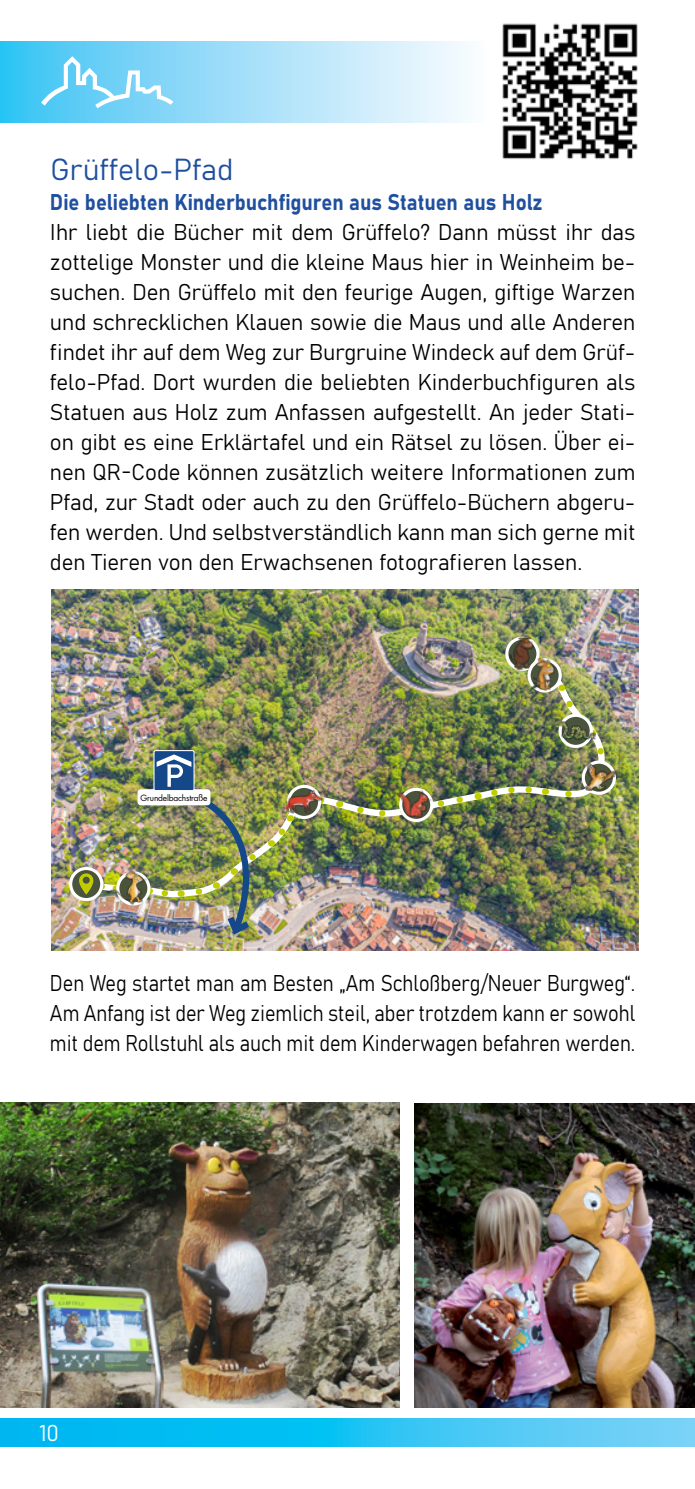
<style>
.page{position:relative;width:695px;height:1489px;background:#fff}
.page>*{position:absolute;margin:0;border:0;box-sizing:border-box;transform-origin:0 0}
.t1{font:30px "Bahnschrift";color:#1f4f9f}
.t2{font:22.5px/30px "Bahnschrift";color:#000;text-align:justify}
.t3{font:22.5px/30px "Bahnschrift";color:#000;text-align:justify;scale:.87 1}
.t4{font:22.5px "Bahnschrift";color:#1f4f9f;scale:.91 1}
.t5{font:22.5px "Bahnschrift";color:#fff}
.t6{font:8.25px "Futura Std";letter-spacing:-.02em;color:#000}
</style>
<div class="page">
<svg style="left:0;top:1418px;width:694px;height:28px"></svg>
<svg style="left:0;top:42px;width:468px;height:81px"></svg>
<svg style="left:41px;top:56px;width:132px;height:52px"></svg>
<img style="left:0;top:1102px;width:400px;height:305px">
<img style="left:414px;top:1103px;width:280px;height:304px">
<img style="left:502px;top:23px;width:136px;height:136px">
<img style="left:51px;top:589px;width:587px;height:361px">
<img style="left:81px;top:649px;width:538px;height:248px">
<svg style="left:352px;top:802px;width:52px;height:16px"></svg>
<svg style="left:432px;top:790px;width:46px;height:24px"></svg>
<svg style="left:486px;top:785px;width:60px;height:15px"></svg>
<svg style="left:561px;top:784px;width:30px;height:16px"></svg>
<img style="left:535px;top:655px;width:68px;height:123px">
<img style="left:105px;top:870px;width:20px;height:35px">
<svg style="left:400px;top:789px;width:31px;height:31px"></svg>
<div style="left:399px;top:787px;width:34px;height:35px;border:3px solid #fff;border-radius:50%"></div>
<img style="left:396px;top:789px;width:36px;height:28px">
<div style="left:581px;top:760px;width:35px;height:34px;border:3px solid #fff;border-radius:50%"></div>
<img style="left:582px;top:762px;width:36px;height:28px">
<svg style="left:560px;top:715px;width:31px;height:31px"></svg>
<div style="left:558px;top:713px;width:34px;height:35px;border:3px solid #fff;border-radius:50%"></div>
<img style="left:554px;top:719px;width:43px;height:23px">
<svg style="left:507px;top:638px;width:31px;height:31px"></svg>
<div style="left:505px;top:636px;width:34px;height:35px;border:3px solid #fff;border-radius:50%"></div>
<img style="left:508px;top:634px;width:26px;height:36px">
<svg style="left:529px;top:659px;width:31px;height:32px"></svg>
<div style="left:527px;top:658px;width:34px;height:34px;border:3px solid #fff;border-radius:50%"></div>
<img style="left:531px;top:657px;width:25px;height:33px">
<svg style="left:71px;top:868px;width:31px;height:31px"></svg>
<div style="left:69px;top:866px;width:34px;height:35px;border:3px solid #fff;border-radius:50%"></div>
<svg style="left:79px;top:872px;width:38px;height:22px"></svg>
<img style="left:125px;top:750px;width:215px;height:188px">
<div style="left:153px;top:750px;width:41px;height:41px;border:1px solid #fff;border-radius:2px"></div>
<h1 class="t1" style="left:50px;top:147px;width:184px">Grüffelo-Pfad</h1>
<p class="t4" style="left:50px;top:185px;width:543px">Die beliebten Kinderbuchfiguren aus Statuen aus Holz</p>
<p class="t2" style="left:50px;top:216px;width:587px">Ihr liebt die Bücher mit dem Grüffelo? Dann müsst ihr das zottelige Monster und die kleine Maus hier in Weinheim be&shy;suchen. Den Grüffelo mit den feurige Augen, giftige Warzen und schrecklichen Klauen sowie die Maus und alle Anderen findet ihr auf dem Weg zur Burgruine Windeck auf dem Grüf&shy;felo-Pfad. Dort wurden die beliebten Kinderbuchfiguren als Statuen aus Holz zum Anfassen aufgestellt. An jeder Stati&shy;on gibt es eine Erklärtafel und ein Rätsel zu lösen. Über ei&shy;nen QR-Code können zusätzlich weitere Informationen zum Pfad, zur Stadt oder auch zu den Grüffelo-Büchern abgeru&shy;fen werden. Und selbstverständlich kann man sich gerne mit den Tieren von den Erwachsenen fotografieren lassen.</p>
<p class="t6" style="left:140px;top:792px;width:68px">Grundelbachstraße</p>
<p class="t3" style="left:50px;top:966px;width:674px">Den Weg startet man am Besten „Am Schloßberg/Neuer Burgweg“.<br>Am Anfang ist der Weg ziemlich steil, aber trotzdem kann er sowohl mit dem Rollstuhl als auch mit dem Kinderwagen befahren werden.</p>
<p class="t5" style="left:39px;top:1415px;width:21px">10</p>
</div>
